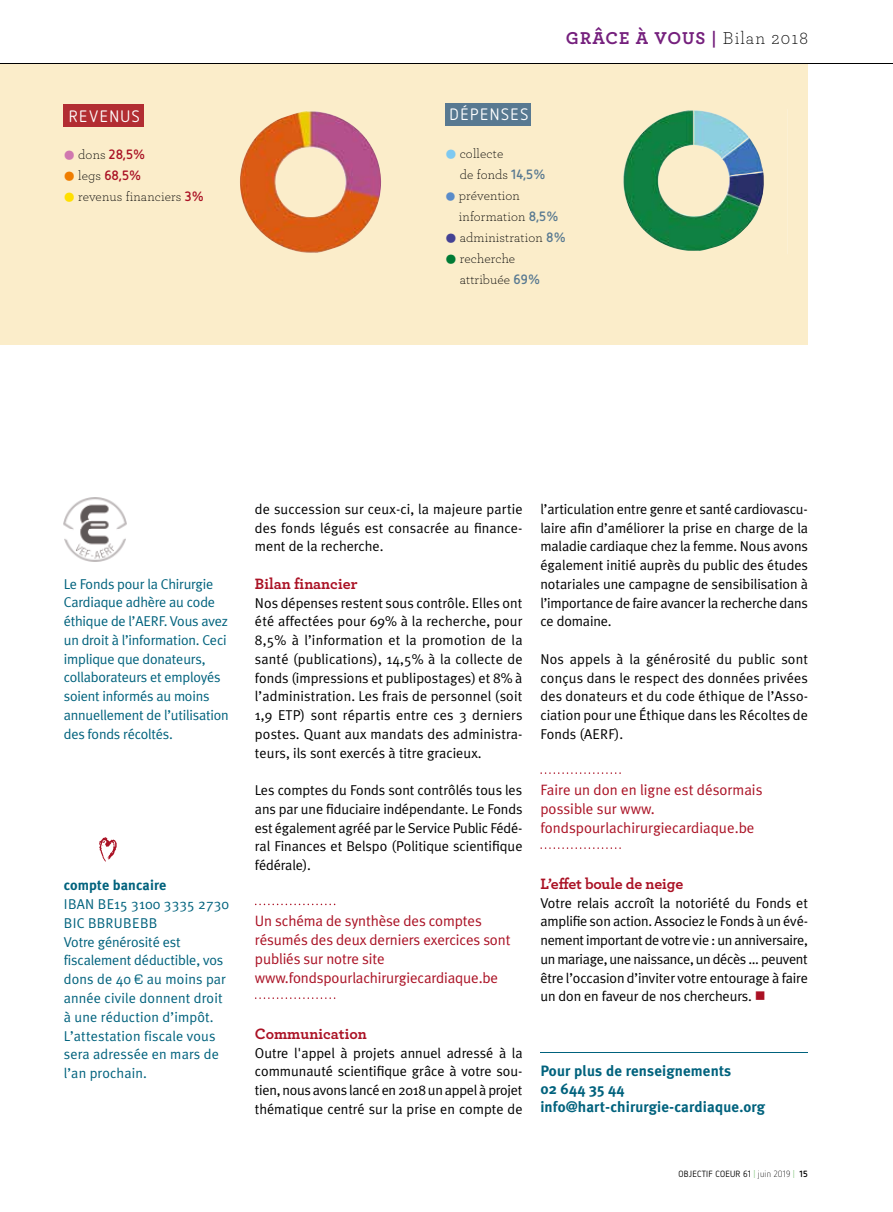
<style>
.page{position:relative;width:893px;height:1212px;background:#fff}
.page>*{position:absolute;margin:0;border:0;box-sizing:border-box;transform-origin:0 0}
.t1{font:700 18px "Archer";letter-spacing:.06em;color:#75207d}
.t2{font:16.5px "Netto OT";letter-spacing:.095em;color:#fff}
.t3{font:700 15.75px "Archer";color:#aa1124}
.t4{font:15px/18.8px "Meta Plus Normal";letter-spacing:-.01em;color:#aa1124}
.t5{font:700 15px/18px "Meta Plus";letter-spacing:.01em;color:#00627d}
.t6{font:14.25px/18.8px "Meta Plus Normal";letter-spacing:-.005em;color:#000;text-align:justify}
.t7{font:14.25px/18.8px "Meta Plus Normal";letter-spacing:-.015em;color:#00627d}
.t8{font:14.25px/18.8px "Meta Plus Normal";letter-spacing:.01em;color:#00627d}
.t9{font:700 14.25px "Meta Plus";letter-spacing:.01em;color:#00627d}
.t10{font:300 13.5px/21px "Archer";letter-spacing:.01em;color:#000}
.t11{font:700 13.5px/21px "Netto OT";color:#aa1124}
.t12{font:9px "Netto OT";letter-spacing:.03em;color:#000}
.s1{font-family:"Archer";font-weight:300;color:#000}
.s2{font-family:"Netto OT";font-weight:700;color:#aa1124}
.s3{font-weight:300;color:#000}
.s4{font-family:"Netto OT";font-weight:700;color:#587991}
.s5{font-family:"Eurostile"}
.s6{color:#aa1124}
.s7{font-family:"Perfograma";color:#3fa535}
.s8{font-weight:300}
.s9{font-weight:700}
</style>
<div class="page">
<hr style="left:540px;top:1052px;width:268px;height:1px;background:#00627d">
<img style="left:64px;top:498px;width:63px;height:64px">
<div style="left:0;top:64px;width:808px;height:280px;background:#fbedca"></div>
<div style="left:445px;top:103px;width:86px;height:23px;background:#587991"></div>
<div style="left:64px;top:104px;width:80px;height:23px;background:#b22d32"></div>
<img style="left:240px;top:111px;width:141px;height:142px">
<img style="left:623px;top:110px;width:141px;height:141px">
<svg style="left:255px;top:904px;width:80px;height:1px"></svg>
<svg style="left:255px;top:997px;width:80px;height:2px"></svg>
<svg style="left:540px;top:772px;width:81px;height:2px"></svg>
<svg style="left:540px;top:847px;width:81px;height:2px"></svg>
<img style="left:99px;top:837px;width:18px;height:25px">
<hr style="left:0;top:64px;width:893px;height:1px;background:#000">
<p class="t2" style="left:69px;top:106px;width:72px">REVENUS</p>
<p class="t11" style="left:78px;top:144px;width:69px"><span class="s1">dons</span> 28,5% <span class="s1">legs</span> 68,5%</p>
<p class="t10" style="left:78px;top:186px;width:127px">revenus financiers <span class="s2">3%</span></p>
<p class="t1" style="left:566px;top:24px;width:243px">GRÂCE À VOUS | <span class="s3">Bilan 2018</span></p>
<p class="t2" style="left:450px;top:104px;width:80px">DÉPENSES</p>
<p class="t10" style="left:459px;top:142px;width:108px">collecte<br>de fonds <span class="s4">14,5% </span>prévention information <span class="s4">8,5% </span>administration <span class="s4">8% </span>recherche attribuée <span class="s4">69%</span></p>
<p class="t7" style="left:64px;top:574px;width:166px">Le Fonds pour la Chirurgie<br>Cardiaque adhère au code éthique de l’AERF. Vous avez un droit à l’information. Ceci implique que donateurs, collaborateurs et employés soient informés au moins annuellement de l’utilisation des fonds récoltés.</p>
<p class="t9" style="left:64px;top:877px;width:104px">compte bancaire</p>
<p class="t8" style="left:64px;top:895px;width:167px">IBAN BE15 3100 3335 2730<br>BIC BBRUBEBB<br>Votre générosité est fiscalement déductible, vos dons de 40 <span class="s5">€</span> au moins par année civile donnent droit à une réduction d’impôt.<br>L’attestation fiscale vous sera adressée en mars de l’an prochain.</p>
<p class="t6" style="left:255px;top:499px;width:269px">de succession sur ceux-ci, la majeure partie des fonds légués est consacrée au finance&shy;ment de la recherche.</p>
<p class="t3" style="left:255px;top:571px;width:104px">Bilan financier</p>
<p class="t6" style="left:255px;top:593px;width:269px">Nos dépenses restent sous contrôle. Elles ont été affectées pour 69% à la recherche, pour 8,5% à l’information et la promotion de la santé (publications), 14,5% à la collecte de fonds (impressions et publipostages) et 8% à l’administration. Les frais de personnel (soit 1,9 ETP) sont répartis entre ces 3 derniers postes. Quant aux mandats des administra&shy;teurs, ils sont exercés à titre gracieux.</p>
<p class="t6" style="left:255px;top:781px;width:269px">Les comptes du Fonds sont contrôlés tous les ans par une fiduciaire indépendante. Le Fonds est également agréé par le Service Public Fédé&shy;ral Finances et Belspo (Politique scientifique fédérale).</p>
<p class="t4" style="left:255px;top:912px;width:257px">Un schéma de synthèse des comptes résumés des deux derniers exercices sont publiés sur notre site www.fondspourlachirurgiecardiaque.be</p>
<p class="t3" style="left:255px;top:1021px;width:114px">Communication</p>
<p class="t6" style="left:255px;top:1043px;width:269px">Outre l'appel à projets annuel adressé à la communauté scientifique grâce à votre sou&shy;tien, nous avons lancé en 2018 un appel à projet thématique centré sur la prise en compte de</p>
<p class="t6" style="left:540px;top:499px;width:269px">l’articulation entre genre et santé cardiovascu&shy;laire afin d’améliorer la prise en charge de la maladie cardiaque chez la femme. Nous avons également initié auprès du public des études notariales une campagne de sensibilisation à l’importance de faire avancer la recherche dans ce domaine.</p>
<p class="t6" style="left:540px;top:649px;width:269px">Nos appels à la générosité du public sont conçus dans le respect des données privées des donateurs et du code éthique de l’Asso&shy;ciation pour une Éthique dans les Récoltes de Fonds (AERF).</p>
<p class="t4" style="left:540px;top:780px;width:224px">Faire un don en ligne est désormais possible sur www. fondspourlachirurgiecardiaque.be</p>
<p class="t3" style="left:540px;top:871px;width:144px">L’effet boule de neige</p>
<p class="t6" style="left:540px;top:893px;width:269px">Votre relais accroît la notoriété du Fonds et amplifie son action. Associez le Fonds à un évé&shy;nement important de votre vie : un anniversaire, un mariage, une naissance, un décès ... peuvent être l’occasion d’inviter votre entourage à faire un don en faveur de nos chercheurs. <span class="s6">■</span></p>
<p class="t5" style="left:540px;top:1061px;width:226px">Pour plus de renseignements<br>02 644 35 44 info@hart-chirurgie-cardiaque.org</p>
<p class="t12" style="left:678px;top:1168px;width:131px">OBJECTIF COEUR 61 <span class="s7">|</span> <span class="s8">juin 2019</span> <span class="s7">|</span> <span class="s9">15</span></p>
</div>
